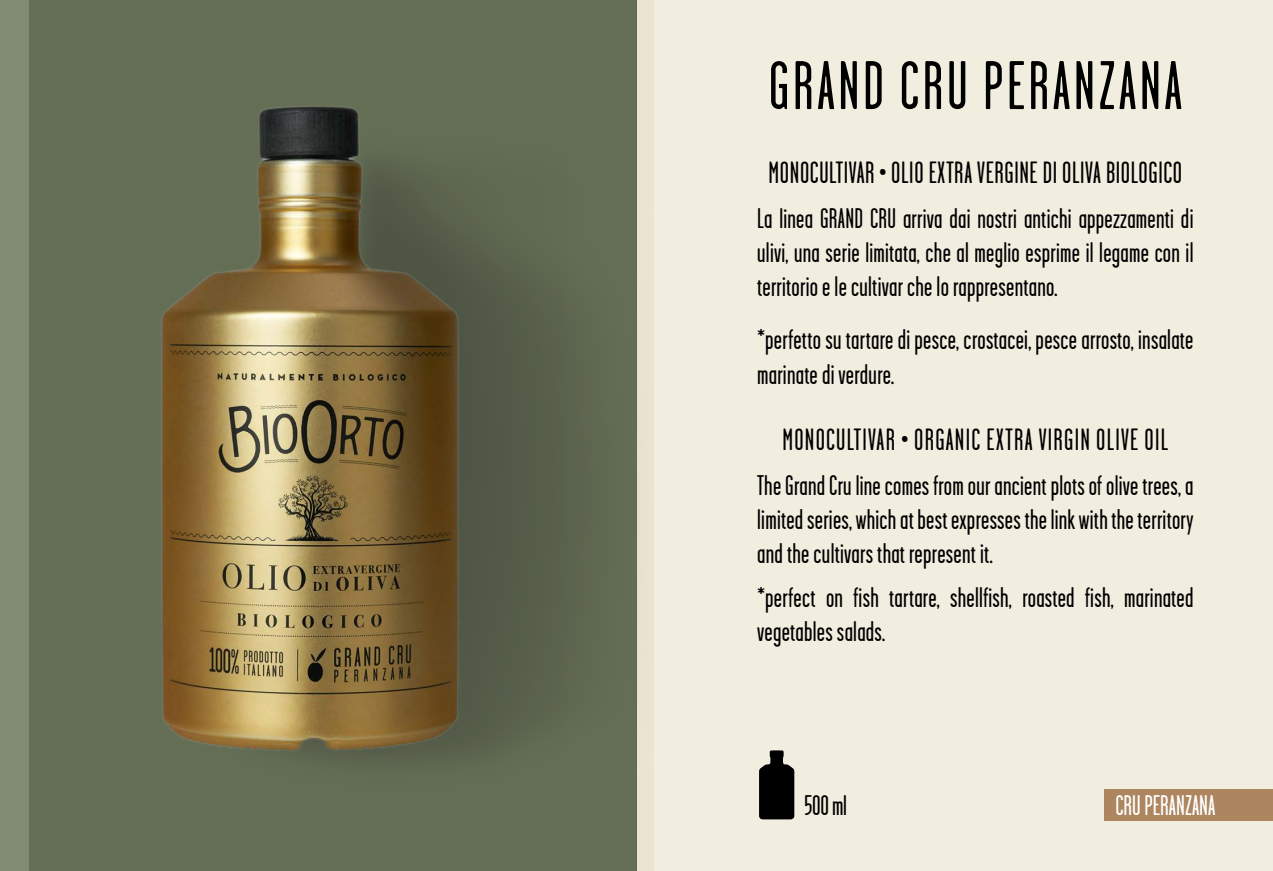
<style>
.page{position:relative;width:1273px;height:871px;background:#fff}
.page>*{position:absolute;margin:0;border:0;box-sizing:border-box;transform-origin:0 0}
.t1{font:68.48px "Garage Gothic";letter-spacing:.05em;color:#000}
.t2{font:30.7px "Garage Gothic";letter-spacing:.02em;color:#000}
.t3{font:30.7px "Garage Gothic";letter-spacing:.04em;color:#000}
.t4{font:28.34px/34px "Garage Gothic";letter-spacing:.01em;color:#000}
.t5{font:28.34px "Garage Gothic";color:#fff}
</style>
<div class="page">
<div style="left:636px;top:0;width:636px;height:870px;background:#f1eddf"></div>
<div style="left:0;top:0;width:636px;height:870px;background:#828c73"></div>
<svg style="left:759px;top:750px;width:35px;height:69px;background:#232321"></svg>
<img style="left:29px;top:0;width:624px;height:870px">
<img style="left:34px;top:67px;width:532px;height:749px">
<div style="left:1103px;top:788px;width:169px;height:32px;background:#ad855f"></div>
<p class="t1" style="left:768px;top:50px;width:415px">GRAND CRU PERANZANA</p>
<p class="t2" style="left:768px;top:157px;width:415px">MONOCULTIVAR <sup>•</sup> OLIO EXTRA VERGINE DI OLIVA BIOLOGICO</p>
<p class="t4" style="left:757px;top:202px;width:437px;text-align:justify">La linea GRAND CRU arriva dai nostri antichi appezzamenti di ulivi, una serie limitata, che al meglio esprime il legame con il territorio e le cultivar che lo rappresentano.</p>
<p class="t4" style="left:757px;top:323px;width:437px">*perfetto su tartare di pesce, crostacei, pesce arrosto, insalate marinate di verdure.</p>
<p class="t3" style="left:782px;top:423px;width:387px">MONOCULTIVAR <sup>•</sup> ORGANIC EXTRA VIRGIN OLIVE OIL</p>
<p class="t4" style="left:757px;top:468px;width:438px;text-align:justify">The Grand Cru line comes from our ancient plots of olive trees, a limited series, which at best expresses the link with the territory and the cultivars that represent it.</p>
<p class="t4" style="left:757px;top:580px;width:438px">*perfect on fish tartare, shellfish, roasted fish, marinated vegetables salads.</p>
<p class="t4" style="left:804px;top:788px;width:44px">500 ml</p>
<p class="t5" style="left:1115px;top:790px;width:101px">CRU PERANZANA</p>
</div>
